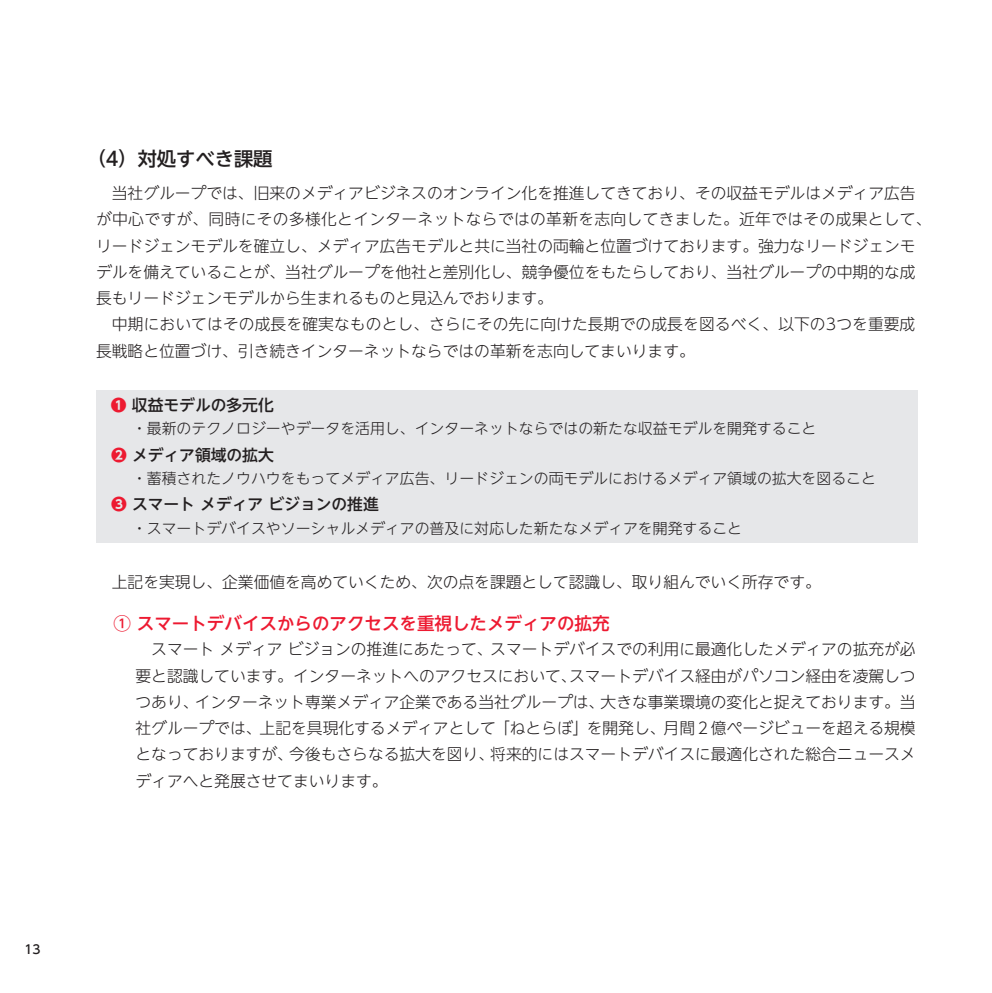
<style>
.page{position:relative;width:992px;height:993px;background:#fff}
.page>*{position:absolute;margin:0;border:0;box-sizing:border-box;transform-origin:0 0}
.t1{font:500 19.25px "UD Shin Go NT Pr 6";color:#231f20}
.t2{font:500 17.5px "UD Shin Go NT Pr 6";color:#ed1a31}
.t3{font:300 15.75px/26.2px "UD Shin Go NT Pr 6";color:#231f20}
.t4{font:500 15.75px "UD Shin Go NT Pr 6";color:#231f20}
.t5{font:300 14.88px "UD Shin Go NT Pr 6";color:#231f20}
.t6{font:500 12.25px "UD Shin Go NT Pr 6";color:#231f20}
.s1{font-weight:700;color:#ed1a31}
</style>
<div class="page">
<div style="left:96px;top:390px;width:821px;height:152px;background:#e6e7e9"></div>
<p class="t1" style="left:96px;top:143px;width:178px">(4)　対処すべき課題</p>
<p class="t3" style="left:96px;top:179px;width:837px">　当社グループでは、旧来のメディアビジネスのオンライン化を推進してきており、その収益モデルはメディア広告が中心ですが、同時にその多様化とインターネットならではの革新を志向してきました。近年ではその成果として、リードジェンモデルを確立し、メディア広告モデルと共に当社の両輪と位置づけております。強力なリードジェンモデルを備えていることが、当社グループを他社と差別化し、競争優位をもたらしており、当社グループの中期的な成長もリードジェンモデルから生まれるものと見込んでおります。<br>　中期においてはその成長を確実なものとし、さらにその先に向けた長期での成長を図るべく、以下の3つを重要成長戦略と位置づけ、引き続きインターネットならではの革新を志向してまいります。</p>
<p class="t4" style="left:111px;top:391px;width:164px"><span class="s1">❶</span> 収益モデルの多元化</p>
<p class="t5" style="left:132px;top:416px;width:686px">・最新のテクノロジーやデータを活用し、インターネットならではの新たな収益モデルを開発すること</p>
<p class="t4" style="left:111px;top:441px;width:164px"><span class="s1">❷</span> メディア領域の拡大</p>
<p class="t5" style="left:132px;top:466px;width:745px">・蓄積されたノウハウをもってメディア広告、リードジェンの両モデルにおけるメディア領域の拡大を図ること</p>
<p class="t4" style="left:111px;top:491px;width:269px"><span class="s1">❸</span> スマート メディア ビジョンの推進</p>
<p class="t5" style="left:132px;top:516px;width:611px">・スマートデバイスやソーシャルメディアの普及に対応した新たなメディアを開発すること</p>
<p class="t3" style="left:96px;top:568px;width:726px">　上記を実現し、企業価値を高めていくため、次の点を課題として認識し、取り組んでいく所存です。</p>
<p class="t2" style="left:96px;top:608px;width:515px">　① スマートデバイスからのアクセスを重視したメディアの拡充</p>
<p class="t3" style="left:135px;top:635px;width:781px;text-align:justify">　スマート メディア ビジョンの推進にあたって、スマートデバイスでの利用に最適化したメディアの拡充が必要と認識しています。インターネットへのアクセスにおいて、スマートデバイス経由がパソコン経由を凌駕しつつあり、インターネット専業メディア企業である当社グループは、大きな事業環境の変化と捉えております。当社グループでは、上記を具現化するメディアとして「ねとらぼ」を開発し、月間２億ページビューを超える規模となっておりますが、今後もさらなる拡大を図り、将来的にはスマートデバイスに最適化された総合ニュースメディアへと発展させてまいります。</p>
<p class="t6" style="left:25px;top:939px;width:18px">13</p>
</div>
